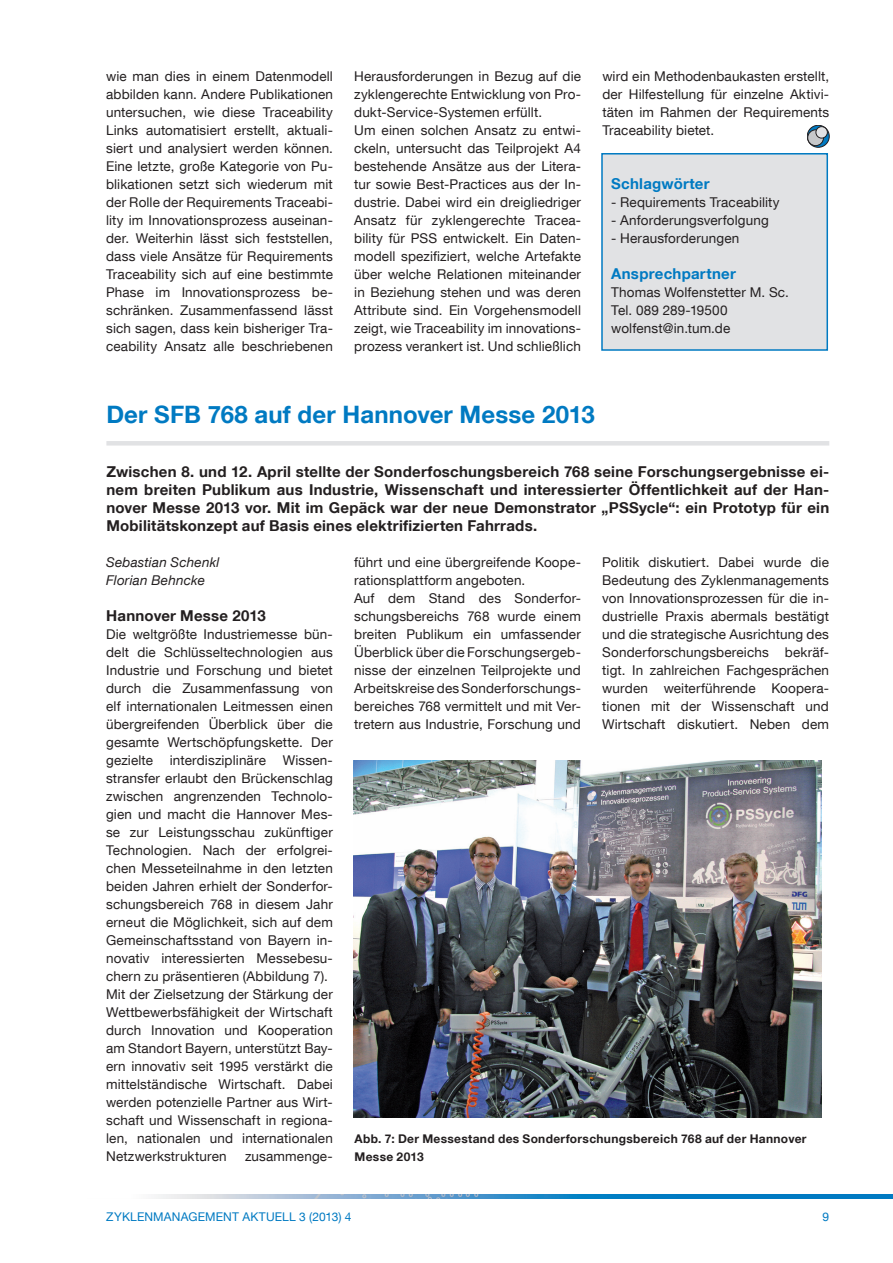
<style>
.page{position:relative;width:893px;height:1263px;background:#fff}
.page>*{position:absolute;margin:0;border:0;box-sizing:border-box;transform-origin:0 0}
.t1{font:700 24px "TUM Neue Helvetica";letter-spacing:.005em;color:#007ac2}
.t2{font:700 15px/18px "TUM Neue Helvetica";letter-spacing:.015em;color:#231f20;text-align:justify}
.t3{font:700 15px "TUM Neue Helvetica";letter-spacing:.02em;color:#007ac2}
.t4{font:13.5px/18px "TUM Neue Helvetica";letter-spacing:.01em;color:#231f20}
.t5{font:italic 13.5px/18px "TUM Neue Helvetica";letter-spacing:.015em;color:#231f20}
.t6{font:700 12px/18px "TUM Neue Helvetica";letter-spacing:.025em;color:#231f20}
.t7{font:12px "TUM Neue Helvetica";letter-spacing:.015em;color:#007ac2}
</style>
<div class="page">
<div style="left:602px;top:154px;width:225px;height:196px;background:#e1e2e4"></div>
<div style="left:601px;top:153px;width:227px;height:198px;border:2px solid #007ac2"></div>
<svg style="left:807px;top:125px;width:22px;height:22px"></svg>
<div style="left:807px;top:125px;width:22px;height:22px;border:1px solid #231f20;border-radius:50%"></div>
<svg style="left:808px;top:130px;width:15px;height:16px"></svg>
<div style="left:807px;top:130px;width:17px;height:16px;border:1px solid #231f20;border-radius:50%"></div>
<div style="left:816px;top:127px;width:11px;height:11px;background:#e1e2e4;border-radius:50%"></div>
<div style="left:816px;top:126px;width:11px;height:12px;border:1px solid #231f20;border-radius:50%"></div>
<hr style="left:106px;top:441px;width:723px;height:4px;background:#e1e2e4">
<img style="left:353px;top:761px;width:469px;height:356px">
<img style="left:154px;top:1194px;width:739px;height:5px">
<p class="t4" style="left:106px;top:67px;width:228px;text-align:justify">wie man dies in einem Datenmodell abbilden kann. Andere Publikationen untersuchen, wie diese Traceability Links automatisiert erstellt, aktuali&shy;siert und analysiert werden können.<br>Eine letzte, große Kategorie von Pu&shy;blikationen setzt sich wiederum mit der Rolle der Requirements Traceabi&shy;lity im Innovationsprozess auseinan&shy;der. Weiterhin lässt sich feststellen, dass viele Ansätze für Requirements Traceability sich auf eine bestimmte Phase im Innovationsprozess be&shy;schränken. Zusammenfassend lässt sich sagen, dass kein bisheriger Tra&shy;ceability Ansatz alle beschriebenen</p>
<p class="t4" style="left:354px;top:67px;width:228px">Herausforderungen in Bezug auf die zyklengerechte Entwicklung von Pro&shy;dukt-Service-Systemen erfüllt.<br>Um einen solchen Ansatz zu entwi&shy;ckeln, untersucht das Teilprojekt A4 bestehende Ansätze aus der Litera&shy;tur sowie Best-Practices aus der In&shy;dustrie. Dabei wird ein dreigliedriger Ansatz für zyklengerechte Tracea&shy;bility für PSS entwickelt. Ein Daten&shy;modell spezifiziert, welche Artefakte über welche Relationen miteinander in Beziehung stehen und was deren Attribute sind. Ein Vorgehensmodell zeigt, wie Traceability im innovations&shy;prozess verankert ist. Und schließlich</p>
<p class="t4" style="left:602px;top:67px;width:228px;text-align:justify">wird ein Methodenbaukasten erstellt, der Hilfestellung für einzelne Aktivi&shy;täten im Rahmen der Requirements Traceability bietet.</p>
<p class="t3" style="left:611px;top:174px;width:100px">Schlagwörter</p>
<p class="t4" style="left:611px;top:193px;width:170px">- Requirements Traceability</p>
<p class="t4" style="left:611px;top:211px;width:159px">- Anforderungsverfolgung</p>
<p class="t4" style="left:611px;top:229px;width:130px">- Herausforderungen</p>
<p class="t3" style="left:611px;top:264px;width:126px">Ansprechpartner</p>
<p class="t4" style="left:611px;top:283px;width:179px">Thomas Wolfenstetter M. Sc.<br>Tel. 089 289-19500 wolfenst@in.tum.de</p>
<h1 class="t1" style="left:106px;top:399px;width:490px">Der SFB 768 auf der Hannover Messe 2013</h1>
<p class="t2" style="left:106px;top:462px;width:724px">Zwischen 8. und 12. April stellte der Sonderfoschungsbereich 768 seine Forschungsergebnisse ei&shy;nem breiten Publikum aus Industrie, Wissenschaft und interessierter Öffentlichkeit auf der Han&shy;nover Messe 2013 vor. Mit im Gepäck war der neue Demonstrator „PSSycle“: ein Prototyp für ein Mobilitätskonzept auf Basis eines elektrifizierten Fahrrads.</p>
<p class="t5" style="left:106px;top:553px;width:115px">Sebastian Schenkl<br>Florian Behncke</p>
<p class="t2" style="left:106px;top:606px;width:161px">Hannover Messe 2013</p>
<p class="t4" style="left:106px;top:625px;width:228px">Die weltgrößte Industriemesse bün&shy;delt die Schlüsseltechnologien aus Industrie und Forschung und bietet durch die Zusammenfassung von elf internationalen Leitmessen einen übergreifenden Überblick über die gesamte Wertschöpfungskette. Der gezielte interdisziplinäre Wissen&shy;stransfer erlaubt den Brückenschlag zwischen angrenzenden Technolo&shy;gien und macht die Hannover Mes&shy;se zur Leistungsschau zukünftiger Technologien. Nach der erfolgrei&shy;chen Messeteilnahme in den letzten beiden Jahren erhielt der Sonderfor&shy;schungsbereich 768 in diesem Jahr erneut die Möglichkeit, sich auf dem Gemeinschaftsstand von Bayern in&shy;novativ interessierten Messebesu&shy;chern zu präsentieren (Abbildung 7).<br>Mit der Zielsetzung der Stärkung der Wettbewerbsfähigkeit der Wirtschaft durch Innovation und Kooperation am Standort Bayern, unterstützt Bay&shy;ern innovativ seit 1995 verstärkt die mittelständische Wirtschaft. Dabei werden potenzielle Partner aus Wirt&shy;schaft und Wissenschaft in regiona&shy;len, nationalen und internationalen Netzwerkstrukturen</p>
<p class="t4" style="left:354px;top:553px;width:228px">führt und eine übergreifende Koope&shy;rationsplattform angeboten.<br>Auf dem Stand des Sonderfor&shy;schungsbereichs 768 wurde einem breiten Publikum ein umfassender Überblick über die Forschungsergeb&shy;nisse der einzelnen Teilprojekte und Arbeitskreise des Sonderforschungs&shy;bereiches 768 vermittelt und mit Ver&shy;tretern aus Industrie, Forschung und</p>
<p class="t4" style="left:602px;top:553px;width:228px;text-align:justify">Politik diskutiert. Dabei wurde die Bedeutung des Zyklenmanagements von Innovationsprozessen für die in&shy;dustrielle Praxis abermals bestätigt und die strategische Ausrichtung des Sonderforschungsbereichs bekräf&shy;tigt. In zahlreichen Fachgesprächen wurden weiterführende Koopera&shy;tionen mit der Wissenschaft und Wirtschaft diskutiert. Neben dem</p>
<p class="t6" style="left:355px;top:1129px;width:453px">Abb. 7: Der Messestand des Sonderforschungsbereich 768 auf der Hannover<br>Messe 2013</p>
<p class="t4" style="left:245px;top:1147px;width:89px">zusammenge-</p>
<p class="t7" style="left:106px;top:1209px;width:34px">Zyklenmanagement</p>
<p class="t7" style="left:242px;top:1209px;width:25px">aktuell</p>
<p class="t7" style="left:299px;top:1209px;width:54px">3 (2013) 4</p>
<p class="t7" style="left:822px;top:1209px;width:8px">9</p>
</div>
